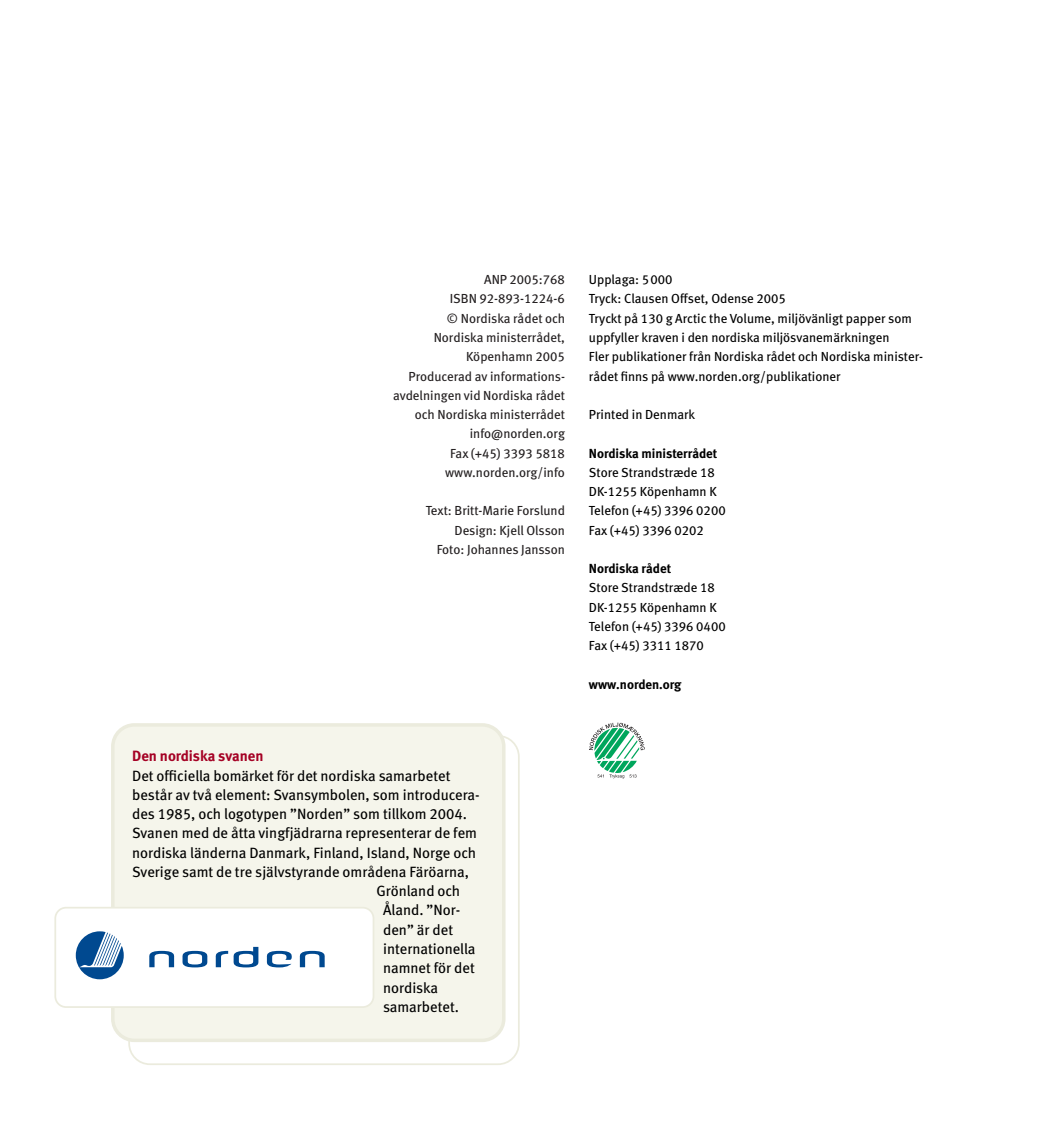
<style>
.page{position:relative;width:1037px;height:1142px;background:#fff}
.page>*{position:absolute;margin:0;border:0;box-sizing:border-box;transform-origin:0 0}
.t1{font:14.88px "Meta Book LF";color:#000}
.t2{font:14.88px "Meta Bold LF";color:#a50124}
.t3{font:13.12px/19.2px "Meta Book LF";color:#000}
.t4{font:13.12px/19.2px "Meta Book LF";color:#231f20;text-align:right}
.t5{font:13.12px "Meta Bold LF";color:#000}
</style>
<div class="page">
<svg style="left:54px;top:722px;width:591px;height:343px"></svg>
<p class="t4" style="left:393px;top:271px;width:173px">ANP 2005:768<br>ISBN 92-893-1224-6<br>© Nordiska rådet och<br>Nordiska ministerrådet,<br>Köpenhamn 2005<br>Producerad av informations&shy;avdelningen vid Nordiska rådet och Nordiska ministerrådet info@norden.org<br>Fax (+45) 3393 5818 www.norden.org/info</p>
<p class="t4" style="left:426px;top:502px;width:141px">Text: Britt-Marie Forslund<br>Design: Kjell Olsson<br>Foto: Johannes Jansson</p>
<p class="t2" style="left:132px;top:751px;width:133px">Den nordiska svanen</p>
<p class="t1" style="left:132px;top:770px;width:320px">Det officiella bomärket för det nordiska samarbetet</p>
<p class="t1" style="left:132px;top:789px;width:349px">består av två element: Svansymbolen, som introducera-</p>
<p class="t1" style="left:132px;top:808px;width:336px">des 1985, och logotypen ”Norden” som tillkom 2004.</p>
<p class="t1" style="left:132px;top:828px;width:346px">Svanen med de åtta vingfjädrarna representerar de fem</p>
<p class="t1" style="left:132px;top:847px;width:346px">nordiska länderna Danmark, Finland, Island, Norge och</p>
<p class="t1" style="left:132px;top:866px;width:338px">Sverige samt de tre självstyrande områdena Färöarna,</p>
<p class="t1" style="left:376px;top:885px;width:85px">Grönland och</p>
<p class="t1" style="left:383px;top:905px;width:79px">Åland. ”Nor-</p>
<p class="t1" style="left:383px;top:924px;width:72px">den” är det</p>
<p class="t1" style="left:383px;top:943px;width:94px">internationella</p>
<p class="t1" style="left:383px;top:962px;width:93px">namnet för det</p>
<p class="t1" style="left:383px;top:982px;width:57px">nordiska</p>
<p class="t1" style="left:383px;top:1001px;width:77px">samarbetet.</p>
<p class="t3" style="left:589px;top:271px;width:336px">Upplaga: 5000<br>Tryck: Clausen Offset, Odense 2005<br>Tryckt på 130 g Arctic the Volume, miljövänligt papper som uppfyller kraven i den nordiska miljösvanemärkningen<br>Fler publikationer från Nordiska rådet och Nordiska minister&shy;rådet finns på www.norden.org/publikationer</p>
<p class="t3" style="left:589px;top:406px;width:108px">Printed in Denmark</p>
<p class="t5" style="left:589px;top:448px;width:130px">Nordiska ministerrådet</p>
<p class="t3" style="left:589px;top:464px;width:138px">Store Strandstræde 18<br>DK-1255 Köpenhamn K<br>Telefon (+45) 3396 0200<br>Fax (+45) 3396 0202</p>
<p class="t5" style="left:589px;top:564px;width:84px">Nordiska rådet</p>
<p class="t3" style="left:589px;top:579px;width:138px">Store Strandstræde 18<br>DK-1255 Köpenhamn K<br>Telefon (+45) 3396 0400<br>Fax (+45) 3311 1870</p>
<p class="t5" style="left:589px;top:679px;width:94px">www.norden.org</p>
</div>
